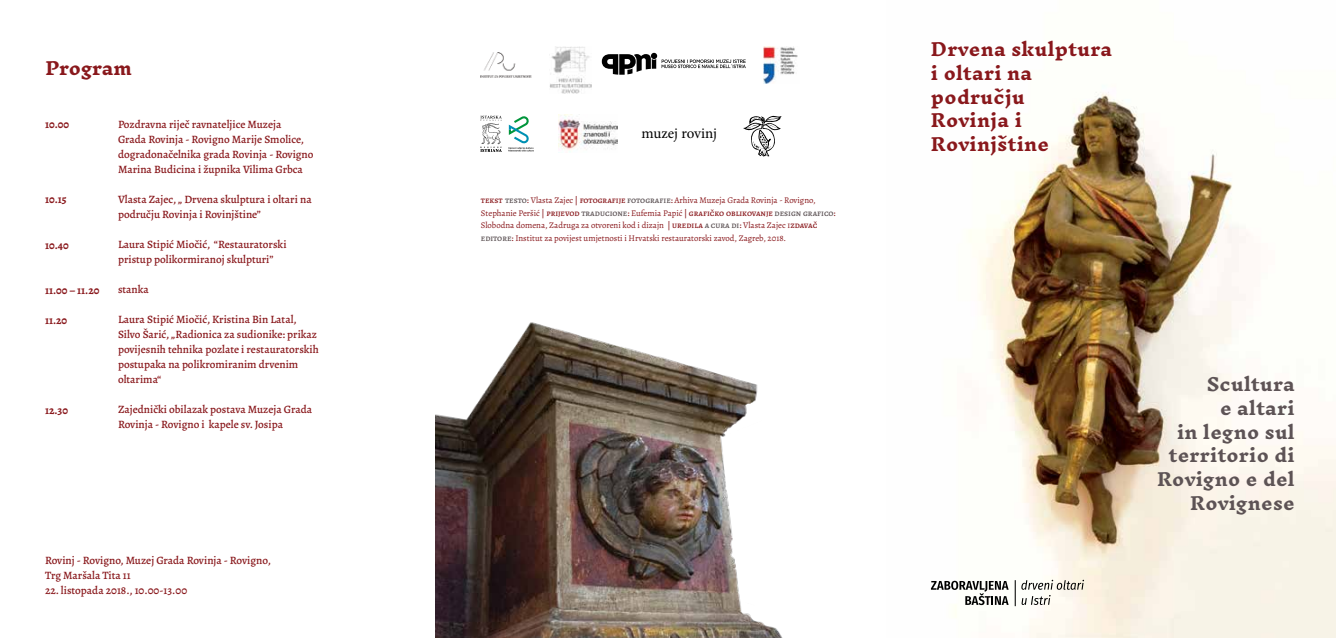
<style>
.page{position:relative;width:1336px;height:638px;background:#fff}
.page>*{position:absolute;margin:0;border:0;box-sizing:border-box;transform-origin:0 0}
.t1{font:700 17.5px/23.8px "Inknut Antiqua";letter-spacing:.02em;color:#5d5355;text-align:right}
.t2{font:700 17.5px/23.8px "Inknut Antiqua";letter-spacing:.02em;color:#89181c}
.t3{font:700 17.5px "Inknut Antiqua";letter-spacing:-.005em;color:#89181c}
.t4{font:15px "Minion Pro";color:#000}
.t5{font:500 11.25px/15px "Alegreya";color:#89181c}
.t6{font:700 11.25px "Alegreya";color:#89181c}
.t7{font:8.75px/12.5px "Alegreya";color:#89181c}
.s1{font-weight:500}
.s2{font-weight:500;color:#5d5355}
</style>
<div class="page">
<img style="left:930px;top:92px;width:406px;height:546px">
<svg style="left:931px;top:581px;width:78px;height:24px"></svg>
<svg style="left:1015px;top:580px;width:69px;height:26px"></svg>
<img style="left:549px;top:46px;width:42px;height:47px">
<img style="left:481px;top:53px;width:51px;height:24px">
<svg style="left:602px;top:53px;width:144px;height:22px"></svg>
<img style="left:558px;top:115px;width:59px;height:37px">
<img style="left:763px;top:46px;width:35px;height:38px">
<svg style="left:480px;top:115px;width:54px;height:37px"></svg>
<svg style="left:743px;top:116px;width:38px;height:41px"></svg>
<img style="left:436px;top:322px;width:347px;height:316px">
<h1 class="t3" style="left:46px;top:59px;width:88px">Program</h1>
<p class="t6" style="left:45px;top:117px;width:26px">10.00</p>
<p class="t6" style="left:45px;top:192px;width:23px">10.15</p>
<p class="t6" style="left:45px;top:237px;width:25px">10.40</p>
<p class="t6" style="left:45px;top:282px;width:56px">11.00 – 11.20</p>
<p class="t6" style="left:45px;top:312px;width:24px">11.20</p>
<p class="t6" style="left:45px;top:402px;width:25px">12.30</p>
<p class="t5" style="left:118px;top:116px;width:197px">Pozdravna riječ ravnateljice Muzeja<br>Grada Rovinja - Rovigno Marije Smolice, dogradonačelnika grada Rovinja - Rovigno Marina Budicina i župnika Vilima Grbca</p>
<p class="t5" style="left:118px;top:191px;width:195px">Vlasta Zajec, „ Drvena skulptura i oltari na području Rovinja i Rovinjštine”</p>
<p class="t5" style="left:118px;top:236px;width:170px">Laura Stipić Miočić, “Restauratorski pristup polikormiranoj skulpturi”</p>
<p class="t5" style="left:118px;top:281px;width:32px">stanka</p>
<p class="t5" style="left:118px;top:311px;width:202px">Laura Stipić Miočić, Kristina Bin Latal, Silvo Šarić, „Radionica za sudionike: prikaz povijesnih tehnika pozlate i restauratorskih postupaka na polikromiranim drvenim oltarima“</p>
<p class="t5" style="left:118px;top:401px;width:196px">Zajednički obilazak postava Muzeja Grada<br>Rovinja - Rovigno i kapele sv. Josipa</p>
<p class="t5" style="left:45px;top:552px;width:227px">Rovinj - Rovigno, Muzej Grada Rovinja - Rovigno,<br>Trg Maršala Tita 11</p>
<p class="t5" style="left:45px;top:582px;width:144px">22. listopada 2018., 10.00-13.00</p>
<h2 class="t4" style="left:642px;top:123px;width:77px">muzej rovinj</h2>
<p class="t7" style="left:481px;top:194px;width:356px"><span class="s1">tekst</span> <span class="s2">testo</span><span class="s1">:</span> Vlasta Zajec <span class="s1">| fotografije</span> <span class="s2">fotografie</span><span class="s1">:</span> Arhiva Muzeja Grada Rovinja - Rovigno, Stephanie Peršić <span class="s1">| prijevod</span> <span class="s2">traducione</span><span class="s1">:</span> Eufemia Papić <span class="s1">| grafičko oblikovanje</span> <span class="s2">design grafico</span><span class="s1">:<br></span>Slobodna domena, Zadruga za otvoreni kod i dizajn <span class="s1">| uredila</span> <span class="s2">a cura di</span><span class="s1">:</span> Vlasta Zajec i<span class="s1">zdavač </span><span class="s2">editore</span><span class="s1">:</span> Institut za povijest umjetnosti i Hrvatski restauratorski zavod, Zagreb, 2018.</p>
<h1 class="t2" style="left:931px;top:38px;width:183px">Drvena skulptura i oltari na području<br>Rovinja i<br>Rovinjštine</h1>
<h1 class="t1" style="left:1157px;top:373px;width:139px">Scultura<br>e altari<br>in legno sul territorio di<br>Rovigno e del<br>Rovignese</h1>
</div>
